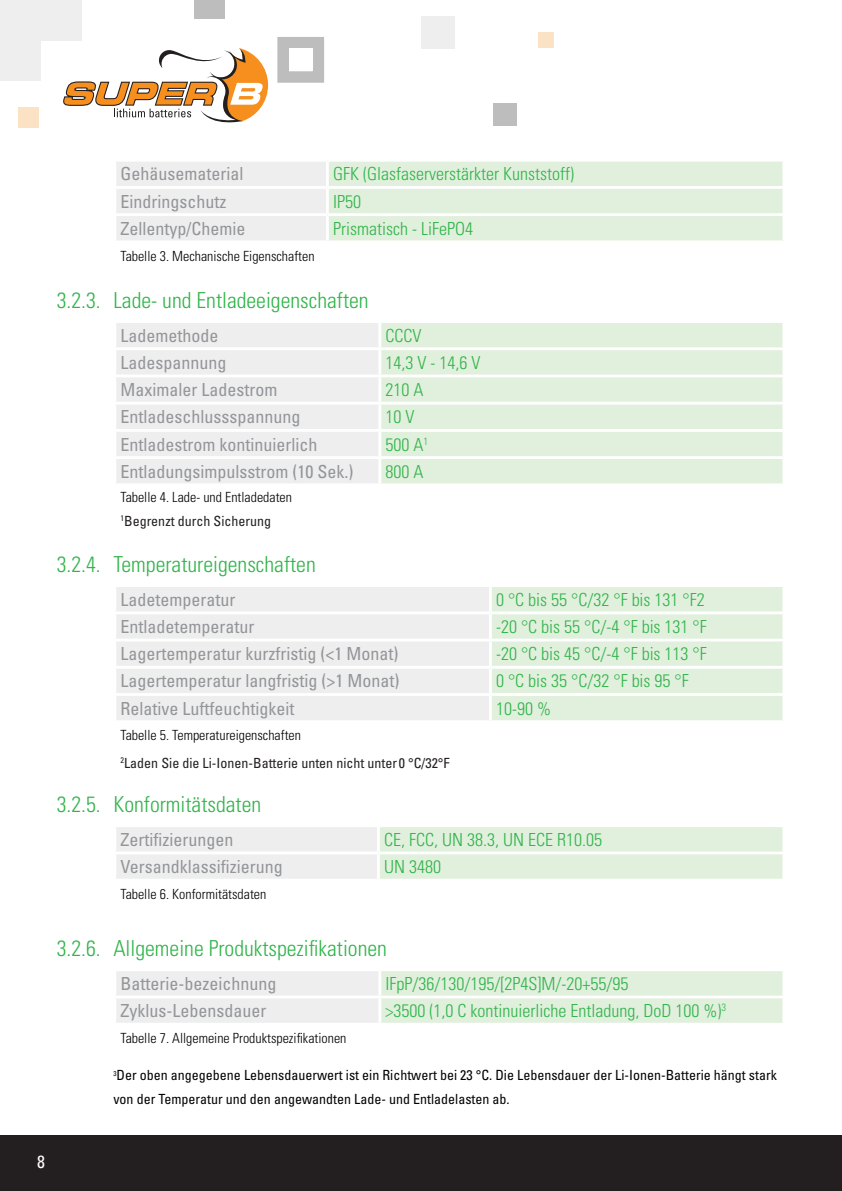
<style>
.page{position:relative;width:842px;height:1191px;background:#fff}
.page>*{position:absolute;margin:0;border:0;box-sizing:border-box;transform-origin:0 0}
.t1{font:300 condensed 22px "Univers LT Std";color:#31b44a}
.tabel_stijl_grijs{font:condensed 18px "Univers LT Std";color:#939598}
.tabel_stijl_groen{font:300 condensed 18px "Univers LT Std";color:#31b44a}
.t2{font:condensed 17.8px "Univers LT Std";color:#fff}
.t3{font:300 condensed 14px "Univers LT Std";color:#010203}
.t4{font:condensed 14px/24px "Univers LT Std";color:#010203}
.Text{font:condensed 14px "Univers LT Std";color:#231f20}
</style>
<div class="page">
<div style="left:0;top:1135px;width:842px;height:56px;background:#231f20"></div>
<div style="left:493px;top:103px;width:23px;height:23px;background:#bdbdbd"></div>
<div style="left:538px;top:32px;width:16px;height:16px;background:#fce2c4"></div>
<div style="left:421px;top:17px;width:34px;height:32px;background:#eee"></div>
<svg style="left:277px;top:37px;width:47px;height:46px;background:#bfbfbf"></svg>
<div style="left:289px;top:48px;width:23px;height:23px;background:#fff"></div>
<div style="left:19px;top:107px;width:20px;height:20px;background:#fce2c4"></div>
<div style="left:0;top:40px;width:41px;height:40px;background:#eee"></div>
<div style="left:0;top:0;width:41px;height:40px;background:#eee"></div>
<div style="left:41px;top:0;width:41px;height:40px;background:#eee"></div>
<div style="left:194px;top:0;width:31px;height:18px;background:#bdbdbd"></div>
<svg style="left:63px;top:48px;width:205px;height:74px"></svg>
<svg style="left:116px;top:162px;width:666px;height:78px;background:#e5eee2"></svg>
<hr style="left:326px;top:162px;width:3px;height:24px;background:#fff">
<hr style="left:326px;top:189px;width:3px;height:24px;background:#fff">
<hr style="left:113px;top:186px;width:214px;height:3px;background:#fff">
<hr style="left:113px;top:213px;width:214px;height:3px;background:#fff">
<hr style="left:327px;top:186px;width:458px;height:3px;background:#fff">
<hr style="left:327px;top:213px;width:458px;height:3px;background:#fff">
<hr style="left:326px;top:216px;width:3px;height:24px;background:#fff">
<div style="left:116px;top:323px;width:262px;height:160px;background:#eeeeef"></div>
<div style="left:381px;top:323px;width:401px;height:160px;background:#e1efdd"></div>
<hr style="left:113px;top:347px;width:267px;height:3px;background:#fff">
<hr style="left:380px;top:347px;width:405px;height:3px;background:#fff">
<hr style="left:113px;top:374px;width:267px;height:3px;background:#fff">
<hr style="left:380px;top:374px;width:405px;height:3px;background:#fff">
<hr style="left:113px;top:456px;width:267px;height:3px;background:#fff">
<hr style="left:380px;top:456px;width:405px;height:3px;background:#fff">
<hr style="left:113px;top:402px;width:267px;height:2px;background:#fff">
<hr style="left:113px;top:429px;width:267px;height:3px;background:#fff">
<hr style="left:380px;top:402px;width:405px;height:2px;background:#fff">
<hr style="left:380px;top:429px;width:405px;height:3px;background:#fff">
<div style="left:116px;top:587px;width:373px;height:133px;background:#eeeeef"></div>
<div style="left:492px;top:587px;width:290px;height:133px;background:#e1efdd"></div>
<hr style="left:113px;top:611px;width:377px;height:3px;background:#fff">
<hr style="left:490px;top:611px;width:295px;height:3px;background:#fff">
<hr style="left:113px;top:638px;width:377px;height:3px;background:#fff">
<hr style="left:490px;top:638px;width:295px;height:3px;background:#fff">
<hr style="left:113px;top:666px;width:377px;height:2px;background:#fff">
<hr style="left:113px;top:693px;width:377px;height:3px;background:#fff">
<hr style="left:490px;top:666px;width:295px;height:2px;background:#fff">
<hr style="left:490px;top:693px;width:295px;height:3px;background:#fff">
<svg style="left:116px;top:827px;width:666px;height:51px;background:#e6eee4"></svg>
<hr style="left:377px;top:827px;width:3px;height:24px;background:#fff">
<hr style="left:113px;top:851px;width:265px;height:3px;background:#fff">
<hr style="left:378px;top:851px;width:407px;height:3px;background:#fff">
<hr style="left:377px;top:854px;width:3px;height:24px;background:#fff">
<svg style="left:116px;top:971px;width:666px;height:51px;background:#e6eee4"></svg>
<hr style="left:378px;top:971px;width:3px;height:24px;background:#fff">
<hr style="left:113px;top:995px;width:267px;height:3px;background:#fff">
<hr style="left:380px;top:995px;width:405px;height:3px;background:#fff">
<hr style="left:378px;top:998px;width:3px;height:24px;background:#fff">
<p class="tabel_stijl_grijs" style="left:120px;top:162px;width:124px">Gehäusematerial</p>
<p class="tabel_stijl_groen" style="left:333px;top:163px;width:242px">GFK (Glasfaserverstärkter Kunststoff)</p>
<p class="tabel_stijl_grijs" style="left:120px;top:190px;width:107px">Eindringschutz</p>
<p class="tabel_stijl_groen" style="left:333px;top:190px;width:29px">IP50</p>
<p class="tabel_stijl_grijs" style="left:120px;top:217px;width:126px">Zellentyp/Chemie</p>
<p class="tabel_stijl_groen" style="left:333px;top:218px;width:141px">Prismatisch - LiFePO4</p>
<p class="t3" style="left:120px;top:247px;width:196px">Tabelle 3. Mechanische Eigenschaften</p>
<p class="t1" style="left:57px;top:287px;width:313px">3.2.3. Lade- und Entladeeigenschaften</p>
<p class="tabel_stijl_grijs" style="left:120px;top:324px;width:99px">Lademethode</p>
<p class="tabel_stijl_groen" style="left:386px;top:324px;width:37px">CCCV</p>
<p class="tabel_stijl_grijs" style="left:120px;top:351px;width:107px">Ladespannung</p>
<p class="tabel_stijl_groen" style="left:386px;top:352px;width:96px">14,3 V - 14,6 V</p>
<p class="tabel_stijl_grijs" style="left:120px;top:378px;width:158px">Maximaler Ladestrom</p>
<p class="tabel_stijl_groen" style="left:386px;top:379px;width:39px">210 A</p>
<p class="tabel_stijl_grijs" style="left:120px;top:405px;width:181px">Entladeschlussspannung</p>
<p class="tabel_stijl_groen" style="left:386px;top:406px;width:30px">10 V</p>
<p class="tabel_stijl_grijs" style="left:120px;top:433px;width:198px">Entladestrom kontinuierlich</p>
<p class="tabel_stijl_groen" style="left:386px;top:433px;width:44px">500 A<sup>1</sup></p>
<p class="tabel_stijl_grijs" style="left:120px;top:460px;width:234px">Entladungsimpulsstrom (10 Sek.)</p>
<p class="tabel_stijl_groen" style="left:386px;top:460px;width:39px">800 A</p>
<p class="t3" style="left:120px;top:489px;width:173px">Tabelle 4. Lade- und Entladedaten</p>
<p class="Text" style="left:120px;top:512px;width:152px"><sup>1</sup>Begrenzt durch Sicherung</p>
<p class="t1" style="left:57px;top:551px;width:261px">3.2.4. Temperatureigenschaften</p>
<p class="tabel_stijl_grijs" style="left:120px;top:588px;width:116px">Ladetemperatur</p>
<p class="tabel_stijl_groen" style="left:496px;top:588px;width:210px">0 °C bis 55 °C/32 °F bis 131 °F2</p>
<p class="tabel_stijl_grijs" style="left:120px;top:615px;width:135px">Entladetemperatur</p>
<p class="tabel_stijl_groen" style="left:496px;top:616px;width:212px">-20 °C bis 55 °C/-4 °F bis 131 °F</p>
<p class="tabel_stijl_grijs" style="left:120px;top:642px;width:279px">Lagertemperatur kurzfristig (&lt;1 Monat)</p>
<p class="tabel_stijl_groen" style="left:496px;top:643px;width:212px">-20 °C bis 45 °C/-4 °F bis 113 °F</p>
<p class="tabel_stijl_grijs" style="left:120px;top:669px;width:280px">Lagertemperatur langfristig (&gt;1 Monat)</p>
<p class="tabel_stijl_groen" style="left:496px;top:670px;width:194px">0 °C bis 35 °C/32 °F bis 95 °F</p>
<p class="tabel_stijl_grijs" style="left:120px;top:697px;width:175px">Relative Luftfeuchtigkeit</p>
<p class="tabel_stijl_groen" style="left:496px;top:697px;width:56px">10-90 %</p>
<p class="t3" style="left:120px;top:727px;width:182px">Tabelle 5. Temperatureigenschaften</p>
<p class="Text" style="left:120px;top:753px;width:331px"><sup>2</sup>Laden Sie die Li-Ionen-Batterie unten nicht unter 0 °C/32°F</p>
<p class="t1" style="left:57px;top:791px;width:206px">3.2.5. Konformitätsdaten</p>
<p class="tabel_stijl_grijs" style="left:120px;top:828px;width:114px">Zertifizierungen</p>
<p class="tabel_stijl_groen" style="left:384px;top:828px;width:219px">CE, FCC, UN 38.3, UN ECE R10.05</p>
<p class="tabel_stijl_grijs" style="left:120px;top:855px;width:164px">Versandklassifizierung</p>
<p class="tabel_stijl_groen" style="left:384px;top:856px;width:58px">UN 3480</p>
<p class="t3" style="left:120px;top:885px;width:147px">Tabelle 6. Konformitätsdaten</p>
<p class="t1" style="left:57px;top:935px;width:332px">3.2.6. Allgemeine Produktspezifikationen</p>
<p class="tabel_stijl_grijs" style="left:120px;top:972px;width:157px">Batterie-bezeichnung</p>
<p class="tabel_stijl_groen" style="left:386px;top:972px;width:244px">IFpP/36/130/195/[2P4S]M/-20+55/95</p>
<p class="tabel_stijl_grijs" style="left:120px;top:999px;width:147px">Zyklus-Lebensdauer</p>
<p class="tabel_stijl_groen" style="left:386px;top:1000px;width:342px">&gt;3500 (1,0 C kontinuierliche Entladung, DoD 100 %)<sup>3</sup></p>
<p class="t3" style="left:120px;top:1029px;width:227px">Tabelle 7. Allgemeine Produktspezifikationen</p>
<p class="t4" style="left:113px;top:1063px;width:665px"><sup>3</sup>Der oben angegebene Lebensdauerwert ist ein Richtwert bei 23 °C. Die Lebensdauer der Li-Ionen-Batterie hängt stark von der Temperatur und den angewandten Lade- und Entladelasten ab.</p>
<p class="t2" style="left:37px;top:1150px;width:9px">8</p>
</div>
